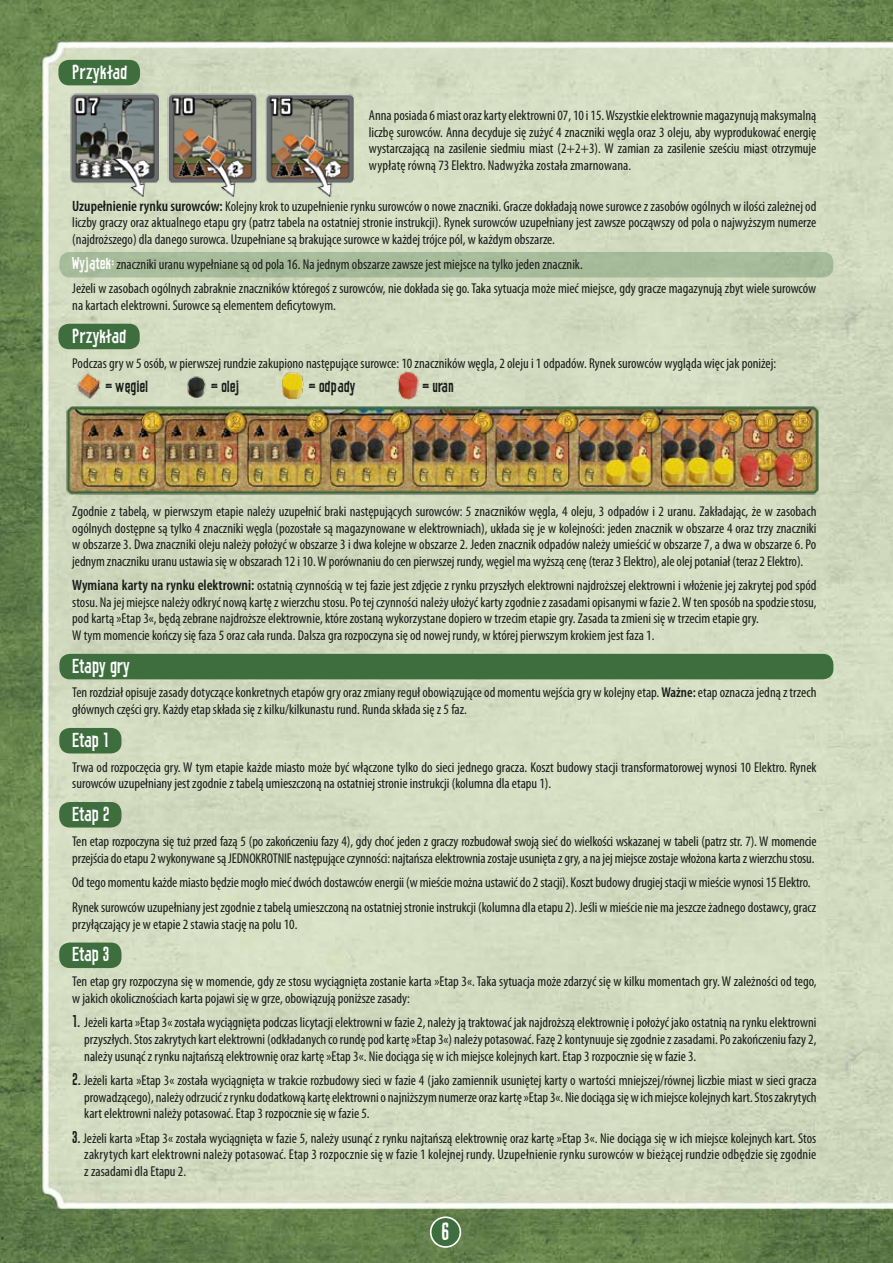
<style>
.page{position:relative;width:893px;height:1263px;background:#fff}
.page>*{position:absolute;margin:0;border:0;box-sizing:border-box;transform-origin:0 0}
.t1{font:22.05px "Waldmeister";color:#fff}
.t2{font:18px "Waldmeister C Zneu";letter-spacing:-.005em;color:#fff}
.t3{font:15px "Waldmeister C Zneu";color:#1a1a18}
.t4{font:condensed 14.25px/16.5px "Myriad Pro";color:#1a1a18}
.s1{font-weight:600;font-size:15px}
.s2{font-family:"Waldmeister C Zneu";font-stretch:normal;font-size:15px;color:#fff}
.s3{font-weight:600}
.s4{font-family:"Waldmeister C Zneu";font-stretch:normal;font-size:15px}
</style>
<div class="page">
<img style="left:0;top:0;width:893px;height:1263px">
<div style="left:59px;top:654px;width:774px;height:25px;background:#3e6e3d;border-radius:11px"></div>
<div style="left:59px;top:252px;width:774px;height:25px;background:#a7bb9a;border-radius:11px"></div>
<div style="left:59px;top:728px;width:63px;height:25px;background:#3e6e3d;border-radius:11px"></div>
<div style="left:59px;top:802px;width:63px;height:25px;background:#3e6e3d;border-radius:11px"></div>
<div style="left:59px;top:942px;width:63px;height:26px;background:#3e6e3d;border-radius:11px"></div>
<div style="left:58px;top:60px;width:82px;height:25px;background:#3e6e3d;border-radius:11px"></div>
<div style="left:58px;top:324px;width:82px;height:25px;background:#3e6e3d;border-radius:11px"></div>
<img style="left:67px;top:91px;width:298px;height:105px">
<img style="left:62px;top:406px;width:759px;height:94px">
<img style="left:75px;top:371px;width:30px;height:28px">
<img style="left:170px;top:368px;width:41px;height:32px">
<img style="left:268px;top:368px;width:41px;height:32px">
<img style="left:383px;top:369px;width:38px;height:32px">
<div style="left:431px;top:1217px;width:29px;height:30px;background:#3e6e3d;border-radius:50%"></div>
<div style="left:430px;top:1216px;width:31px;height:32px;border:2px solid #fff;border-radius:50%"></div>
<p class="t2" style="left:72px;top:60px;width:57px">Przykład</p>
<p class="t4" style="left:369px;top:107px;width:449px;text-align:justify">Anna posiada 6 miast oraz karty elektrowni 07, 10 i 15. Wszystkie elektrownie magazynują maksymalną liczbę surowców. Anna decyduje się zużyć 4 znaczniki węgla oraz 3 oleju, aby wyprodukować energię wystarczającą na zasilenie siedmiu miast (2+2+3). W zamian za zasilenie sześciu miast otrzymuje wypłatę równą 73 Elektro. Nadwyżka została zmarnowana.</p>
<p class="t4" style="left:72px;top:198px;width:746px;text-align:justify"><span class="s1">Uzupełnienie rynku surowców:</span> Kolejny krok to uzupełnienie rynku surowców o nowe znaczniki. Gracze dokładają nowe surowce z zasobów ogólnych w ilości zależnej od liczby graczy oraz aktualnego etapu gry (patrz tabela na ostatniej stronie instrukcji). Rynek surowców uzupełniany jest zawsze począwszy od pola o najwyższym numerze (najdroższego) dla danego surowca. Uzupełniane są brakujące surowce w każdej trójce pól, w każdym obszarze.</p>
<p class="t4" style="left:72px;top:251px;width:745px;line-height:24.8px"><span class="s2">Wyjątek:</span> znaczniki uranu wypełniane są od pola 16. Na jednym obszarze zawsze jest miejsce na tylko jeden znacznik.<br>Jeżeli w zasobach ogólnych zabraknie znaczników któregoś z surowców, nie dokłada się go. Taka sytuacja może mieć miejsce, gdy gracze magazynują zbyt wiele surowców</p>
<p class="t4" style="left:72px;top:297px;width:265px">na kartach elektrowni. Surowce są elementem deficytowym.</p>
<p class="t2" style="left:72px;top:324px;width:56px">Przykład</p>
<p class="t4" style="left:72px;top:354px;width:705px">Podczas gry w 5 osób, w pierwszej rundzie zakupiono następujące surowce: 10 znaczników węgla, 2 oleju i 1 odpadów. Rynek surowców wygląda więc jak poniżej:</p>
<p class="t3" style="left:105px;top:376px;width:45px">= węgiel</p>
<p class="t3" style="left:211px;top:376px;width:30px">= olej</p>
<p class="t3" style="left:309px;top:376px;width:49px">= odpady</p>
<p class="t3" style="left:422px;top:376px;width:33px">= uran</p>
<p class="t4" style="left:72px;top:503px;width:746px;text-align:justify">Zgodnie z tabelą, w pierwszym etapie należy uzupełnić braki następujących surowców: 5 znaczników węgla, 4 oleju, 3 odpadów i 2 uranu. Zakładając, że w zasobach ogólnych dostępne są tylko 4 znaczniki węgla (pozostałe są magazynowane w elektrowniach), układa się je w kolejności: jeden znacznik w obszarze 4 oraz trzy znaczniki w obszarze 3. Dwa znaczniki oleju należy położyć w obszarze 3 i dwa kolejne w obszarze 2. Jeden znacznik odpadów należy umieścić w obszarze 7, a dwa w obszarze 6. Po jednym znaczniku uranu ustawia się w obszarach 12 i 10. W porównaniu do cen pierwszej rundy, węgiel ma wyższą cenę (teraz 3 Elektro), ale olej potaniał (teraz 2 Elektro).</p>
<p class="t4" style="left:72px;top:577px;width:746px"><span class="s1">Wymiana karty na rynku elektrowni:</span> ostatnią czynnością w tej fazie jest zdjęcie z rynku przyszłych elektrowni najdroższej elektrowni i włożenie jej zakrytej pod spód stosu. Na jej miejsce należy odkryć nową kartę z wierzchu stosu. Po tej czynności należy ułożyć karty zgodnie z zasadami opisanymi w fazie 2. W ten sposób na spodzie stosu, pod kartą »Etap 3«, będą zebrane najdroższe elektrownie, które zostaną wykorzystane dopiero w trzecim etapie gry. Zasada ta zmieni się w trzecim etapie gry.<br>W tym momencie kończy się faza 5 oraz cała runda. Dalsza gra rozpoczyna się od nowej rundy, w której pierwszym krokiem jest faza 1.</p>
<p class="t2" style="left:72px;top:654px;width:59px">Etapy gry</p>
<p class="t4" style="left:72px;top:684px;width:746px">Ten rozdział opisuje zasady dotyczące konkretnych etapów gry oraz zmiany reguł obowiązujące od momentu wejścia gry w kolejny etap. <span class="s3">Ważne:</span> etap oznacza jedną z trzech głównych części gry. Każdy etap składa się z kilku/kilkunastu rund. Runda składa się z 5 faz.</p>
<p class="t2" style="left:72px;top:728px;width:39px">Etap 1</p>
<p class="t4" style="left:72px;top:759px;width:746px">Trwa od rozpoczęcia gry. W tym etapie każde miasto może być włączone tylko do sieci jednego gracza. Koszt budowy stacji transformatorowej wynosi 10 Elektro. Rynek surowców uzupełniany jest zgodnie z tabelą umieszczoną na ostatniej stronie instrukcji (kolumna dla etapu 1).</p>
<p class="t2" style="left:72px;top:802px;width:39px">Etap 2</p>
<p class="t4" style="left:72px;top:833px;width:746px">Ten etap rozpoczyna się tuż przed fazą 5 (po zakończeniu fazy 4), gdy choć jeden z graczy rozbudował swoją sieć do wielkości wskazanej w tabeli (patrz str. 7). W momencie przejścia do etapu 2 wykonywane są JEDNOKROTNIE następujące czynności: najtańsza elektrownia zostaje usunięta z gry, a na jej miejsce zostaje włożona karta z wierzchu stosu.</p>
<p class="t4" style="left:72px;top:870px;width:745px;line-height:24.8px">Od tego momentu każde miasto będzie mogło mieć dwóch dostawców energii (w mieście można ustawić do 2 stacji). Koszt budowy drugiej stacji w mieście wynosi 15 Elektro.<br>Rynek surowców uzupełniany jest zgodnie z tabelą umieszczoną na ostatniej stronie instrukcji (kolumna dla etapu 2). Jeśli w mieście nie ma jeszcze żadnego dostawcy, gracz</p>
<p class="t4" style="left:72px;top:915px;width:227px">przyłączający je w etapie 2 stawia stację na polu 10.</p>
<p class="t2" style="left:72px;top:942px;width:39px">Etap 3</p>
<p class="t4" style="left:72px;top:973px;width:746px">Ten etap gry rozpoczyna się w momencie, gdy ze stosu wyciągnięta zostanie karta »Etap 3«. Taka sytuacja może zdarzyć się w kilku momentach gry. W zależności od tego, w jakich okolicznościach karta pojawi się w grze, obowiązują poniższe zasady:</p>
<p class="t4" style="left:84px;top:1014px;width:734px;text-align:justify;text-indent:-12px"><span class="s4">1.</span> Jeżeli karta »Etap 3« została wyciągnięta podczas licytacji elektrowni w fazie 2, należy ją traktować jak najdroższą elektrownię i położyć jako ostatnią na rynku elektrowni przyszłych. Stos zakrytych kart elektrowni (odkładanych co rundę pod kartę »Etap 3«) należy potasować. Fazę 2 kontynuuje się zgodnie z zasadami. Po zakończeniu fazy 2, należy usunąć z rynku najtańszą elektrownię oraz kartę »Etap 3«. Nie dociąga się w ich miejsce kolejnych kart. Etap 3 rozpocznie się w fazie 3.</p>
<p class="t4" style="left:84px;top:1072px;width:734px;text-align:justify;text-indent:-12px"><span class="s4">2.</span> Jeżeli karta »Etap 3« została wyciągnięta w trakcie rozbudowy sieci w fazie 4 (jako zamiennik usuniętej karty o wartości mniejszej/równej liczbie miast w sieci gracza prowadzącego), należy odrzucić z rynku dodatkową kartę elektrowni o najniższym numerze oraz kartę »Etap 3«. Nie dociąga się w ich miejsce kolejnych kart. Stos zakrytych kart elektrowni należy potasować. Etap 3 rozpocznie się w fazie 5.</p>
<p class="t4" style="left:84px;top:1130px;width:734px;text-align:justify;text-indent:-12px"><span class="s4">3.</span> Jeżeli karta »Etap 3« została wyciągnięta w fazie 5, należy usunąć z rynku najtańszą elektrownię oraz kartę »Etap 3«. Nie dociąga się w ich miejsce kolejnych kart. Stos zakrytych kart elektrowni należy potasować. Etap 3 rozpocznie się w fazie 1 kolejnej rundy. Uzupełnienie rynku surowców w bieżącej rundzie odbędzie się zgodnie z zasadami dla Etapu 2.</p>
<h1 class="t1" style="left:441px;top:1217px;width:10px">6</h1>
</div>
